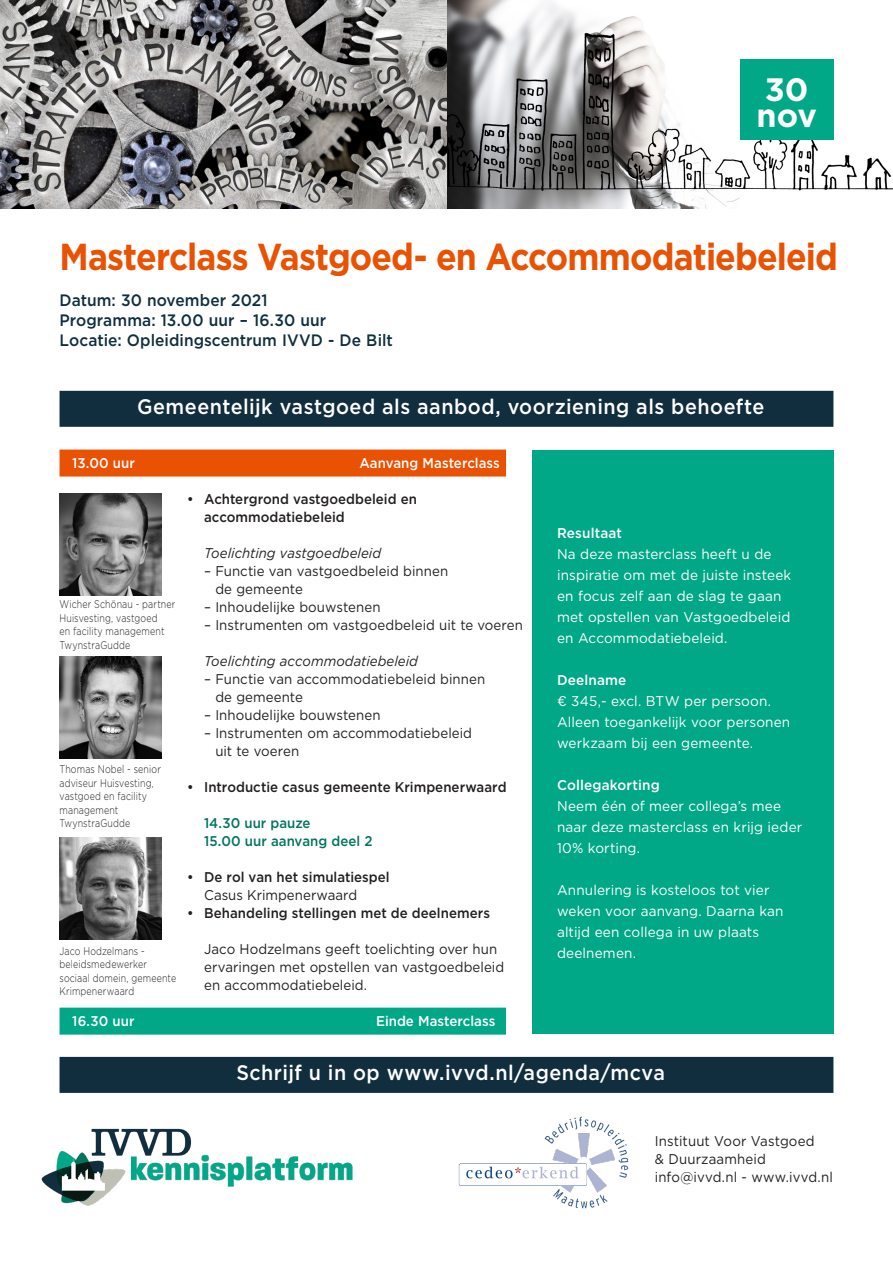
<style>
.page{position:relative;width:893px;height:1263px;background:#fff}
.page>*{position:absolute;margin:0;border:0;box-sizing:border-box;transform-origin:0 0}
._1_varia_Kop_Dag{font:700 37.5px "Gotham";letter-spacing:-.025em;color:#e95103;scale:.9 1}
._1_datum_blokje{font:700 32.4px "Gotham";color:#fff}
._3_varia_balk_VS_D_B{font:500 21px "Gotham";letter-spacing:.025em;color:#fff;scale:.94 1}
._1_varia_tekst_datum{font:500 16.5px/20.1px "Gotham";letter-spacing:.005em;color:#102e3d;scale:.94 1}
._2_varia_redactie_bo{font:14.1px/18px "Gotham";letter-spacing:.005em;color:#231f20;scale:.94 1}
._2_redactie_diap_bod{font:14.1px/21px "Gotham";letter-spacing:.01em;color:#fff;scale:.96 1}
._3_varia_redactie_bo{font:500 14.1px/18px "Gotham";color:#231f20;scale:.94 1}
._2_varia_redactie_bo-2{font:italic 14.1px "Gotham";color:#231f20;scale:.94 1}
._3_varia_redactie_bo-2{font:500 14.1px "Gotham";letter-spacing:.005em;color:#00755e;scale:.94 1}
._2_redactie_diap_bod-2{font:500 14.1px "Gotham";letter-spacing:.01em;color:#fff;scale:.96 1}
._2_varia_redactie_ba{font:500 14.1px "Gotham";color:#fff;scale:.94 1}
._2_redactie_balk_M_g{font:500 14.1px "Gotham";color:#fff;scale:.94 1}
._3_varia_redactie_bo-3{font:14.1px "Gotham";letter-spacing:.005em;color:#231f20;scale:.94 1}
._3_varia_redactie_sp{font:300 11.1px/13.5px "Gotham";letter-spacing:.015em;color:#231f20;scale:.8 1}
</style>
<div class="page">
<img style="left:0;top:0;width:893px;height:208px">
<div style="left:740px;top:60px;width:93px;height:80px;background:#00a887"></div>
<div style="left:531px;top:451px;width:302px;height:583px;background:#00a887"></div>
<div style="left:60px;top:450px;width:446px;height:27px;background:#e95103"></div>
<div style="left:60px;top:1008px;width:446px;height:27px;background:#00a887"></div>
<div style="left:60px;top:391px;width:773px;height:36px;background:#102e3d"></div>
<img style="left:41px;top:1128px;width:312px;height:78px">
<img style="left:458px;top:1116px;width:171px;height:93px">
<div style="left:60px;top:1057px;width:773px;height:36px;background:#102e3d"></div>
<img style="left:60px;top:657px;width:102px;height:102px">
<img style="left:60px;top:493px;width:102px;height:102px">
<img style="left:60px;top:837px;width:102px;height:102px">
<p class="_1_datum_blokje" style="left:765px;top:68px;width:45px">30</p>
<p class="_1_datum_blokje" style="left:756px;top:94px;width:62px">nov</p>
<p class="_1_varia_Kop_Dag" style="left:60px;top:232px;width:866px">Masterclass Vastgoed- en Accommodatiebeleid</p>
<p class="_1_varia_tekst_datum" style="left:60px;top:290px;width:356px">Datum: 30 november 2021<br>Programma: 13.00 uur – 16.30 uur<br>Locatie: Opleidingscentrum IVVD - De Bilt</p>
<p class="_3_varia_balk_VS_D_B" style="left:137px;top:393px;width:669px">Gemeentelijk vastgoed als aanbod, voorziening als behoefte</p>
<p class="_2_varia_redactie_ba" style="left:72px;top:454px;width:68px">13.00 uur</p>
<p class="_2_varia_redactie_ba" style="left:359px;top:454px;width:151px">Aanvang Masterclass</p>
<p class="_3_varia_redactie_sp" style="left:60px;top:597px;width:146px">Wicher Schönau - partner<br>Huisvesting, vastgoed<br>en facility management<br>TwynstraGudde</p>
<p class="_3_varia_redactie_sp" style="left:60px;top:762px;width:128px">Thomas Nobel - senior adviseur Huisvesting, vastgoed en facility management<br>TwynstraGudde</p>
<p class="_3_varia_redactie_sp" style="left:60px;top:943px;width:147px">Jaco Hodzelmans - beleidsmedewerker sociaal domein, gemeente<br>Krimpenerwaard</p>
<p class="_3_varia_redactie_bo" style="left:204px;top:490px;width:228px;text-indent:-17px">• Achtergrond vastgoedbeleid en accommodatiebeleid</p>
<p class="_2_varia_redactie_bo-2" style="left:204px;top:544px;width:190px">Toelichting vastgoedbeleid</p>
<p class="_2_varia_redactie_bo" style="left:215px;top:562px;width:249px;text-indent:-11px">– Functie van vastgoedbeleid binnen de gemeente</p>
<p class="_2_varia_redactie_bo" style="left:204px;top:598px;width:189px">– Inhoudelijke bouwstenen</p>
<p class="_2_varia_redactie_bo" style="left:204px;top:616px;width:341px">– Instrumenten om vastgoedbeleid uit te voeren</p>
<p class="_2_varia_redactie_bo-2" style="left:204px;top:652px;width:229px">Toelichting accommodatiebeleid</p>
<p class="_2_varia_redactie_bo" style="left:215px;top:670px;width:289px;text-indent:-11px">– Functie van accommodatiebeleid binnen de gemeente</p>
<p class="_2_varia_redactie_bo" style="left:204px;top:706px;width:189px">– Inhoudelijke bouwstenen</p>
<p class="_2_varia_redactie_bo" style="left:215px;top:724px;width:275px;text-indent:-11px">– Instrumenten om accommodatiebeleid uit te voeren</p>
<p class="_3_varia_redactie_bo" style="left:187px;top:778px;width:341px">• Introductie casus gemeente Krimpenerwaard</p>
<p class="_3_varia_redactie_bo-2" style="left:204px;top:814px;width:115px">14.30 uur pauze</p>
<p class="_3_varia_redactie_bo-2" style="left:204px;top:832px;width:181px">15.00 uur aanvang deel 2</p>
<p class="_3_varia_redactie_bo" style="left:187px;top:868px;width:217px">• De rol van het simulatiespel</p>
<p class="_3_varia_redactie_bo-3" style="left:204px;top:886px;width:164px">Casus Krimpenerwaard</p>
<p class="_3_varia_redactie_bo" style="left:187px;top:904px;width:324px">• Behandeling stellingen met de deelnemers</p>
<p class="_2_varia_redactie_bo" style="left:204px;top:940px;width:321px">Jaco Hodzelmans geeft toelichting over hun ervaringen met opstellen van vastgoedbeleid en accommodatiebeleid.</p>
<p class="_2_redactie_balk_M_g" style="left:72px;top:1012px;width:68px">16.30 uur</p>
<p class="_2_redactie_balk_M_g" style="left:376px;top:1012px;width:128px">Einde Masterclass</p>
<p class="_2_redactie_diap_bod-2" style="left:557px;top:524px;width:69px">Resultaat</p>
<p class="_2_redactie_diap_bod" style="left:557px;top:543px;width:245px">Na deze masterclass heeft u de inspiratie om met de juiste insteek en focus zelf aan de slag te gaan met opstellen van Vastgoedbeleid en Accommodatiebeleid.</p>
<p class="_2_redactie_diap_bod-2" style="left:557px;top:671px;width:74px">Deelname</p>
<p class="_2_redactie_diap_bod" style="left:557px;top:690px;width:224px">€ 345,- excl. BTW per persoon.</p>
<p class="_2_redactie_diap_bod" style="left:557px;top:711px;width:244px">Alleen toegankelijk voor personen werkzaam bij een gemeente.</p>
<p class="_2_redactie_diap_bod-2" style="left:557px;top:776px;width:109px">Collegakorting</p>
<p class="_2_redactie_diap_bod" style="left:557px;top:795px;width:257px">Neem één of meer collega’s mee naar deze masterclass en krijg ieder<br>10% korting.</p>
<p class="_2_redactie_diap_bod" style="left:557px;top:879px;width:237px">Annulering is kosteloos tot vier weken voor aanvang. Daarna kan altijd een collega in uw plaats deelnemen.</p>
<p class="_3_varia_balk_VS_D_B" style="left:236px;top:1059px;width:458px">Schrijf u in op www.ivvd.nl/agenda/mcva</p>
<p class="_2_varia_redactie_bo" style="left:655px;top:1131px;width:171px">Instituut Voor Vastgoed</p>
<p class="_2_varia_redactie_bo" style="left:655px;top:1149px;width:120px">&amp; Duurzaamheid</p>
<p class="_2_varia_redactie_bo" style="left:655px;top:1167px;width:191px">info@ivvd.nl - www.ivvd.nl</p>
</div>
